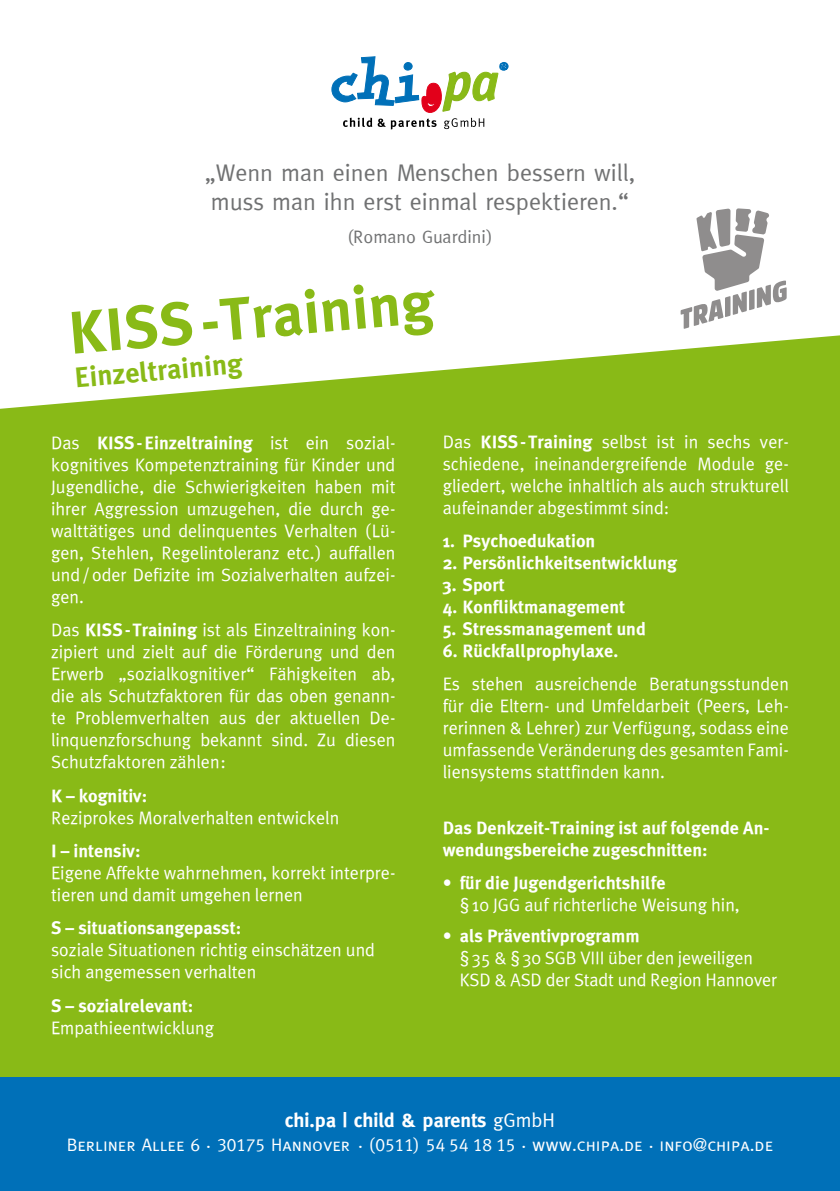
<style>
.page{position:relative;width:840px;height:1191px;background:#fff}
.page>*{position:absolute;margin:0;border:0;box-sizing:border-box;transform-origin:0 0}
.t1{font:60px "Meta Plus Bold Roman";color:#89ba17}
.t2{font:28px "Meta Plus Bold Roman";color:#89ba17}
.t3{font:24px/28.8px "Meta Normal";color:#707172}
.t4{font:700 20px "Meta";color:#fff}
.t5{font:18px/22px "Meta Plus Normal Roman";color:#fff;text-align:justify}
.t6{font:18px/22px "Meta Plus Bold Roman";color:#fff}
.t7{font:18px "Meta Caps";color:#fff}
.t8{font:18px "Meta Normal";color:#707172}
.s1{font-family:"Meta Plus Normal Roman"}
.s2{font-family:"Meta Plus Bold Roman"}
.s3{font-family:"Meta Normal";font-weight:400}
</style>
<div class="page">
<div style="left:0;top:335px;width:839px;height:742px;background:#89ba17"></div>
<div style="left:0;top:1077px;width:839px;height:114px;background:#0070b8"></div>
<svg style="left:331px;top:57px;width:177px;height:72px"></svg>
<svg style="left:680px;top:208px;width:106px;height:121px"></svg>
<h3 class="t3" style="left:204px;top:158px;width:432px">„Wenn man einen Menschen bessern will, muss man ihn erst einmal respektieren.“</h3>
<p class="t8" style="left:347px;top:226px;width:147px">(Romano Guardini)</p>
<h1 class="t1" style="left:65px;top:299px;width:368px;rotate:-5deg">KISS-Training</h1>
<h2 class="t2" style="left:73px;top:361px;width:170px;rotate:-5deg">Einzeltraining</h2>
<p class="t6" style="left:51px;top:431px;width:345px"><span class="s1">Das</span> KISS-Einzeltraining <span class="s1">ist ein sozial-</span></p>
<p class="t5" style="left:51px;top:453px;width:346px">kognitives Kompetenztraining für Kinder und Jugendliche, die Schwierigkeiten haben mit ihrer Aggression umzugehen, die durch ge&shy;walttätiges und delinquentes Verhalten (Lü&shy;gen, Stehlen, Regelintoleranz etc.) auffallen und/oder Defizite im Sozialverhalten aufzei&shy;gen.</p>
<p class="t5" style="left:51px;top:619px;width:345px">Das <span class="s2">KISS-Training</span> ist als Einzeltraining kon&shy;zipiert und zielt auf die Förderung und den Erwerb „sozialkognitiver“ Fähigkeiten ab, die als Schutzfaktoren für das oben genann&shy;te Problemverhalten aus der aktuellen De&shy;linquenzforschung bekannt sind. Zu diesen Schutzfaktoren zählen:</p>
<p class="t6" style="left:51px;top:784px;width:98px">K – kognitiv:</p>
<p class="t5" style="left:51px;top:806px;width:289px">Reziprokes Moralverhalten entwickeln</p>
<p class="t6" style="left:51px;top:839px;width:91px">I – intensiv:</p>
<p class="t5" style="left:51px;top:861px;width:346px">Eigene Affekte wahrnehmen, korrekt interpre&shy;tieren und damit umgehen lernen</p>
<p class="t6" style="left:51px;top:917px;width:191px">S – situationsangepasst:</p>
<p class="t5" style="left:51px;top:939px;width:325px">soziale Situationen richtig einschätzen und sich angemessen verhalten</p>
<p class="t6" style="left:51px;top:994px;width:144px">S – sozialrelevant:</p>
<p class="t5" style="left:51px;top:1016px;width:164px">Empathieentwicklung</p>
<p class="t5" style="left:442px;top:430px;width:347px">Das <span class="s2">KISS-Training</span> selbst ist in sechs ver&shy;schiedene, ineinandergreifende Module ge&shy;gliedert, welche inhaltlich als auch strukturell aufeinander abgestimmt sind:</p>
<p class="t6" style="left:442px;top:530px;width:154px">1. Psychoedukation</p>
<p class="t6" style="left:442px;top:552px;width:236px">2. Persönlichkeitsentwicklung</p>
<p class="t6" style="left:442px;top:574px;width:63px">3. Sport</p>
<p class="t6" style="left:442px;top:596px;width:184px">4. Konfliktmanagement</p>
<p class="t6" style="left:442px;top:618px;width:205px">5. Stressmanagement und</p>
<p class="t6" style="left:442px;top:640px;width:177px">6. Rückfallprophylaxe.</p>
<p class="t5" style="left:442px;top:673px;width:347px">Es stehen ausreichende Beratungsstunden für die Eltern- und Umfeldarbeit (Peers, Leh&shy;rerinnen &amp; Lehrer) zur Verfügung, sodass eine umfassende Veränderung des gesamten Fami&shy;liensystems stattfinden kann.</p>
<p class="t6" style="left:442px;top:816px;width:328px">Das Denkzeit-Training ist auf folgende An&shy;wendungsbereiche zugeschnitten:</p>
<p class="t6" style="left:442px;top:871px;width:224px">• für die Jugendgerichtshilfe</p>
<p class="t5" style="left:459px;top:893px;width:281px">§ 10 JGG auf richterliche Weisung hin,</p>
<p class="t6" style="left:442px;top:924px;width:198px">• als Präventivprogramm</p>
<p class="t5" style="left:459px;top:946px;width:319px">§ 35 &amp; §30 SGB VIII über den jeweiligen<br>KSD &amp; ASD der Stadt und Region Hannover</p>
<p class="t4" style="left:285px;top:1108px;width:271px">chi.pa | child &amp; parents <span class="s3">gGmbH</span></p>
<p class="t7" style="left:67px;top:1134px;width:707px">Berliner Allee 6 . 30175 Hannover . (0511) 54 54 18 15 . www.chipa.de . info@chipa.de</p>
</div>
